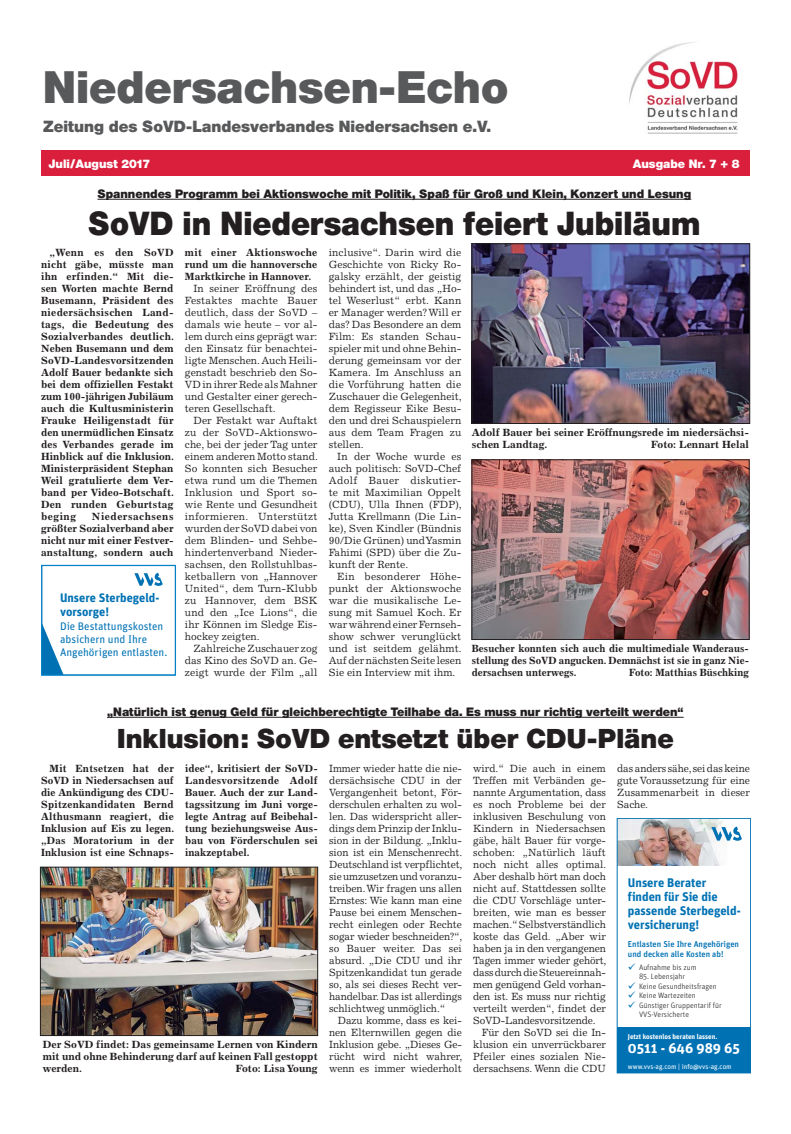
<style>
.page{position:relative;width:791px;height:1134px;background:#fff}
.page>*{position:absolute;margin:0;border:0;box-sizing:border-box;transform-origin:0 0}
.t1{font:900 45px "Neue Helvetica BQ";color:#58595b}
.t2{font:900 33px "Neue Helvetica BQ";color:#231f20;scale:.95 1}
.t3{font:900 27px "Neue Helvetica BQ";color:#231f20}
.t4{font:900 16px "Neue Helvetica BQ";color:#58595b}
.t5{font:700 14px "Unit";color:#fff}
.t6{font:700 12.5px/14px "Unit";color:#0072b4}
.t7{font:700 12.3px/13.5px "Unit";color:#0072b4}
.t8{font:900 12px "Neue Helvetica BQ";color:#231f20}
.t9{font:900 12px "Neue Helvetica BQ";color:#fff}
.t10{font:11px/13.2px "Unit";color:#0072b4}
.t11{font:10.5px/12px "Excelsior";color:#231f20;text-align:justify}
.t12{font:10.5px/12px "Excelsior";color:#231f20;text-align:justify;scale:.96 1}
.t13{font:700 10.5px/12px "Excelsior";color:#231f20;text-align:justify}
.t14{font:700 10.5px/12px "Excelsior";color:#231f20;text-align:justify;scale:.96 1}
.t15{font:700 10.5px/12px "Excelsior";color:#231f20;text-align:justify;scale:.94 1}
.t16{font:500 8.5px/10.7px "Unit";color:#0072b4}
.t17{font:300 7.8px/9.5px "Unit";color:#231f20}
.t18{font:7px "Unit";color:#fff}
.t19{font:700 7px "Unit";color:#fff}
</style>
<div class="page">
<img style="left:474px;top:246px;width:274px;height:176px">
<div style="left:472px;top:244px;width:278px;height:180px;border:1px solid #231f20"></div>
<hr style="left:97px;top:199px;width:594px;height:1px;background:#231f20">
<hr style="left:107px;top:717px;width:577px;height:1px;background:#231f20">
<img style="left:42px;top:869px;width:274px;height:165px">
<div style="left:40px;top:867px;width:278px;height:169px;border:1px solid #231f20"></div>
<svg style="left:44px;top:628px;width:19px;height:45px"></svg>
<svg style="left:134px;top:573px;width:29px;height:13px"></svg>
<div style="left:41px;top:565px;width:135px;height:111px;border:1px solid #0083ca"></div>
<div style="left:617px;top:1027px;width:134px;height:46px;background:#0072b4"></div>
<img style="left:619px;top:820px;width:82px;height:22px">
<img style="left:619px;top:842px;width:91px;height:24px">
<img style="left:701px;top:820px;width:10px;height:22px">
<img style="left:710px;top:842px;width:1px;height:24px">
<div style="left:617px;top:818px;width:134px;height:255px;border:1px solid #0072b4"></div>
<svg style="left:711px;top:818px;width:40px;height:123px"></svg>
<img style="left:474px;top:462px;width:273px;height:176px">
<div style="left:472px;top:460px;width:277px;height:180px;border:1px solid #231f20"></div>
<div style="left:42px;top:150px;width:708px;height:25px;background:#da1f3d"></div>
<img style="left:629px;top:42px;width:109px;height:92px">
<h1 class="t1" style="left:43px;top:69px;width:466px">Niedersachsen-Echo</h1>
<h3 class="t4" style="left:43px;top:120px;width:449px">Zeitung des SoVD-Landesverbandes Niedersachsen e.V.</h3>
<p class="t9" style="left:49px;top:159px;width:103px">Juli/August 2017</p>
<p class="t9" style="left:633px;top:159px;width:108px">Ausgabe Nr. 7 + 8</p>
<p class="t8" style="left:97px;top:189px;width:595px">Spannendes Programm bei Aktionswoche mit Politik, Spaß für Groß und Klein, Konzert und Lesung</p>
<h2 class="t2" style="left:88px;top:210px;width:646px">SoVD in Niedersachsen feiert Jubiläum</h2>
<p class="t13" style="left:41px;top:247px;width:134px;text-indent:9px">„Wenn es den SoVD nicht gäbe, müsste man ihn erfinden.“ Mit die&shy;sen Worten machte Bernd Busemann, Präsident des niedersächsischen Land&shy;tags, die Bedeutung des Sozialverbandes deutlich.<br>Neben Busemann und dem SoVD-Landesvorsitzenden Adolf Bauer bedankte sich bei dem offiziellen Festakt zum 100-jährigen Jubiläum auch die Kultusministerin Frauke Heiligenstadt für den unermüdlichen Einsatz des Verbandes gerade im Hinblick auf die Inklusion.<br>Ministerpräsident Stephan Weil gratulierte dem Ver&shy;band per Video-Botschaft.<br>Den runden Geburtstag beging</p>
<p class="t13" style="left:41px;top:511px;width:134px;text-indent:51px">Niedersachsens größter Sozialverband aber nicht nur mit einer Festver&shy;anstaltung, sondern auch</p>
<p class="t7" style="left:60px;top:592px;width:101px">Unsere Sterbegeld - vorsorge!</p>
<p class="t10" style="left:60px;top:621px;width:109px">Die Bestattungskosten absichern und Ihre<br>Angehörigen entlasten.</p>
<p class="t13" style="left:185px;top:247px;width:134px">mit einer Aktionswoche rund um die hannoversche Marktkirche in Hannover.</p>
<p class="t11" style="left:185px;top:283px;width:134px;text-indent:9px">In seiner Eröffnung des Festaktes machte Bauer deutlich, dass der SoVD – damals wie heute – vor al&shy;lem durch eins geprägt war: den Einsatz für benachtei&shy;ligte Menschen. Auch Heili&shy;genstadt beschrieb den So-VD in ihrer Rede als Mahner und Gestalter einer gerech&shy;teren Gesellschaft.</p>
<p class="t11" style="left:185px;top:415px;width:134px;text-indent:9px">Der Festakt war Auftakt zu der SoVD-Aktionswo&shy;che, bei der jeder Tag unter einem anderen Motto stand.<br>So konnten sich Besucher etwa rund um die Themen Inklusion und Sport so&shy;wie Rente und Gesundheit informieren. Unterstützt wurden der SoVD dabei von dem Blinden- und Sehbe&shy;hindertenverband Nieder&shy;sachsen, den Rollstuhlbas&shy;ketballern von „Hannover United“, dem Turn-Klubb zu Hannover, dem BSK und den „Ice Lions“, die ihr Können im Sledge Eis&shy;hockey zeigten.</p>
<p class="t11" style="left:185px;top:643px;width:134px;text-indent:9px">Zahlreiche Zuschauer zog das Kino des SoVD an. Ge&shy;zeigt wurde der Film „all</p>
<p class="t11" style="left:329px;top:247px;width:134px">inclusive“. Darin wird die Geschichte von Ricky Ro&shy;galsky erzählt, der geistig behindert ist, und das „Ho&shy;tel Weserlust“ erbt. Kann er Manager werden? Will er das? Das Besondere an dem Film: Es standen Schau&shy;spieler mit und ohne Behin&shy;derung gemeinsam vor der Kamera. Im Anschluss an die Vorführung hatten die Zuschauer die Gelegenheit, dem Regisseur Eike Besu&shy;den und drei Schauspielern aus dem Team Fragen zu stellen.</p>
<p class="t11" style="left:329px;top:451px;width:134px;text-indent:9px">In der Woche wurde es auch politisch: SoVD-Chef Adolf Bauer diskutier&shy;te mit Maximilian Oppelt (CDU), Ulla Ihnen (FDP), Jutta Krellmann (Die Lin&shy;ke), Sven Kindler (Bündnis 90/Die Grünen) und Yasmin Fahimi (SPD) über die Zu&shy;kunft der Rente.</p>
<p class="t11" style="left:329px;top:571px;width:134px;text-indent:9px">Ein besonderer Höhe&shy;punkt der Aktionswoche war die musikalische Le&shy;sung mit Samuel Koch. Er war während einer Fernseh&shy;show schwer verunglückt und ist seitdem gelähmt.<br>Auf der nächsten Seite lesen Sie ein Interview mit ihm.</p>
<p class="t13" style="left:472px;top:427px;width:279px">Adolf Bauer bei seiner Eröffnungsrede im niedersächsi&shy;schen Landtag.</p>
<p class="t13" style="left:651px;top:439px;width:99px">Foto: Lennart Helal</p>
<p class="t15" style="left:472px;top:643px;width:296px">Besucher konnten sich auch die multimediale Wanderaus&shy;stellung des SoVD angucken. Demnächst ist sie in ganz Nie&shy;dersachsen unterwegs.</p>
<p class="t15" style="left:629px;top:667px;width:129px">Foto: Matthias Büschking</p>
<p class="t8" style="left:107px;top:707px;width:578px">„Natürlich ist genug Geld für gleichberechtigte Teilhabe da. Es muss nur richtig verteilt werden“</p>
<h3 class="t3" style="left:117px;top:728px;width:558px">Inklusion: SoVD entsetzt über CDU-Pläne</h3>
<p class="t14" style="left:41px;top:763px;width:140px;text-indent:9px">Mit Entsetzen hat der SoVD in Niedersachsen auf die Ankündigung des CDU-Spitzenkandidaten Bernd Althusmann reagiert, die Inklusion auf Eis zu legen. „Das Moratorium in der Inklusion ist eine Schnaps-</p>
<p class="t14" style="left:185px;top:763px;width:140px">idee“, kritisiert der SoVD-Landesvorsitzende Adolf Bauer. Auch der zur Land&shy;tagssitzung im Juni vorge&shy;legte Antrag auf Beibehal&shy;tung beziehungsweise Aus&shy;bau von Förderschulen sei inakzeptabel.</p>
<p class="t12" style="left:329px;top:763px;width:140px">Immer wieder hatte die nie&shy;dersächsische CDU in der Vergangenheit betont, För&shy;derschulen erhalten zu wol&shy;len. Das widerspricht aller&shy;dings dem Prinzip der Inklu&shy;sion in der Bildung. „Inklu&shy;sion ist ein Menschenrecht.<br>Deutschland ist verpflichtet, sie umzusetzen und voranzu&shy;treiben. Wir fragen uns allen Ernstes: Wie kann man eine Pause bei einem Menschen&shy;recht einlegen oder Rechte sogar wieder beschneiden?“, so Bauer weiter. Das sei absurd. „Die CDU und ihr Spitzenkandidat tun gerade so, als sei dieses Recht ver&shy;handelbar. Das ist allerdings schlichtweg unmöglich.“</p>
<p class="t12" style="left:329px;top:1015px;width:140px;text-indent:9px">Dazu komme, dass es kei&shy;nen Elternwillen gegen die Inklusion gebe. „Dieses Ge&shy;rücht wird nicht wahrer, wenn es immer wiederholt</p>
<p class="t13" style="left:43px;top:1039px;width:277px">Der SoVD findet: Das gemeinsame Lernen von Kindern mit und ohne Behinderung darf auf keinen Fall gestoppt werden.</p>
<p class="t13" style="left:236px;top:1063px;width:84px">Foto: Lisa Young</p>
<p class="t12" style="left:473px;top:763px;width:140px">wird.“ Die auch in einem Treffen mit Verbänden ge&shy;nannte Argumentation, dass es noch Probleme bei der inklusiven Beschulung von Kindern in Niedersachsen gäbe, hält Bauer für vorge&shy;schoben: „Natürlich läuft noch nicht alles optimal.<br>Aber deshalb hört man doch nicht auf. Stattdessen sollte die CDU Vorschläge unter&shy;breiten, wie man es besser machen.“ Selbstverständlich koste das Geld. „Aber wir haben ja in den vergangenen Tagen immer wieder gehört, dass durch die Steuereinnah&shy;men genügend Geld vorhan&shy;den ist. Es muss nur richtig verteilt werden“, findet der SoVD-Landesvorsitzende.</p>
<p class="t12" style="left:473px;top:1027px;width:140px;text-indent:9px">Für den SoVD sei die In&shy;klusion ein unverrückbarer Pfeiler eines sozialen Nie&shy;dersachsens. Wenn die CDU</p>
<p class="t12" style="left:617px;top:763px;width:140px">das anders sähe, sei das keine gute Voraussetzung für eine Zusammenarbeit in dieser Sache.</p>
<p class="t6" style="left:628px;top:876px;width:114px">Unsere Berater finden für Sie die passende Sterbegeld&shy;versicherung!</p>
<p class="t16" style="left:628px;top:939px;width:113px">Entlasten Sie Ihre Angehörigen und decken alle Kosten ab!</p>
<p class="t17" style="left:639px;top:963px;width:59px">Aufnahme bis zum</p>
<p class="t17" style="left:639px;top:973px;width:84px">85. Lebensjahr<br>Keine Gesundheitsfragen<br>Keine Wartezeiten<br>Günstiger Gruppentarif für<br>VVS-Versicherte</p>
<p class="t19" style="left:628px;top:1033px;width:91px">Jetzt kostenlos beraten lassen.</p>
<h3 class="t5" style="left:628px;top:1041px;width:114px">0511 - 646 989 65</h3>
<p class="t18" style="left:628px;top:1063px;width:105px">www.vvs-ag.com | info@vvs-ag.com</p>
</div>
